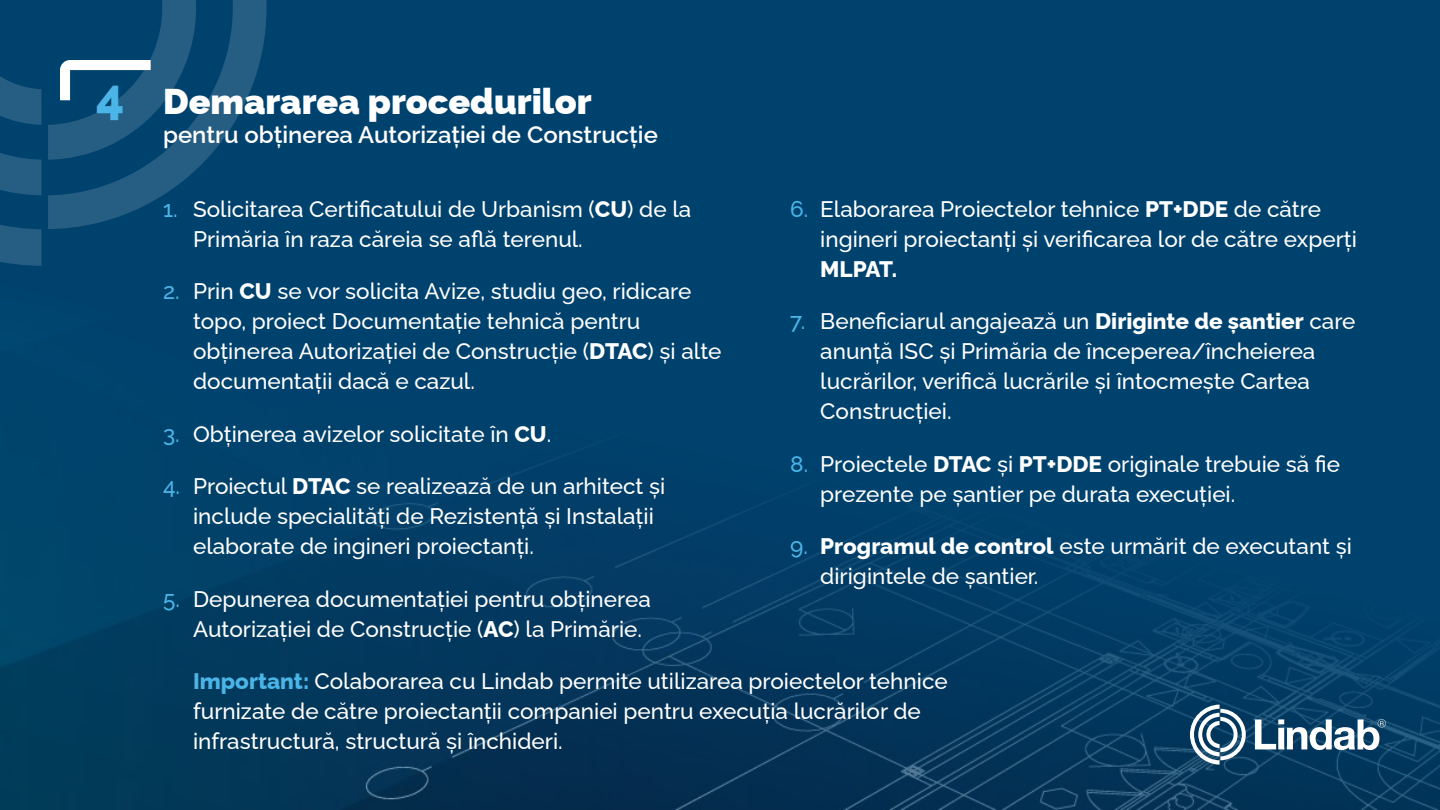
<style>
.page{position:relative;width:1440px;height:810px;background:#00426e}
.page>*{position:absolute;margin:0;border:0;box-sizing:border-box;transform-origin:0 0}
.t1{font:800 48.97px "Raleway";color:#4bb5e8}
.t2{font:900 35.78px "Raleway";color:#fff}
.t3{font:600 23.85px "Raleway";color:#fff}
.t4{font:500 22.5px/30px "Raleway";color:#fff}
.t5{font:500 22.5px "Raleway";color:#4bb5e8}
.t6{font:800 22.5px "Raleway";letter-spacing:-.025em;color:#fff}
.s1{font-weight:800}
.s2{font-weight:800;color:#4bb5e8}
</style>
<div class="page">
<img style="left:0;top:455px;width:1440px;height:355px">
<svg style="left:0;top:76px;width:41px;height:190px"></svg>
<svg style="left:48px;top:0;width:219px;height:229px"></svg>
<svg style="left:1255px;top:719px;width:131px;height:31px"></svg>
<svg style="left:1190px;top:705px;width:56px;height:60px"></svg>
<svg style="left:48px;top:0;width:148px;height:160px"></svg>
<h1 class="t1" style="left:96px;top:59px;width:30px">4</h1>
<h2 class="t2" style="left:163px;top:74px;width:430px">Demararea procedurilor</h2>
<p class="t3" style="left:163px;top:116px;width:496px">pentru obținerea Autorizației de Construcție</p>
<p class="t5" style="left:163px;top:191px;width:16px">1.</p>
<p class="t5" style="left:163px;top:274px;width:18px">2.</p>
<p class="t5" style="left:163px;top:416px;width:18px">3.</p>
<p class="t5" style="left:163px;top:469px;width:19px">4.</p>
<p class="t5" style="left:163px;top:581px;width:18px">5.</p>
<p class="t4" style="left:193px;top:192px;width:500px">Solicitarea Certificatului de Urbanism (<span class="s1">CU</span>) de la<br>Primăria în raza căreia se află terenul.</p>
<p class="t4" style="left:193px;top:274px;width:530px">Prin <span class="s1">CU</span> se vor solicita Avize, studiu geo, ridicare topo, proiect Documentație tehnică pentru obținerea Autorizației de Construcție (<span class="s1">DTAC</span>) și alte documentații dacă e cazul.</p>
<p class="t4" style="left:193px;top:417px;width:360px">Obținerea avizelor solicitate în <span class="s1">CU</span>.</p>
<p class="t4" style="left:193px;top:469px;width:474px">Proiectul <span class="s1">DTAC</span> se realizează de un arhitect și include specialități de Rezistență și Instalații elaborate de ingineri proiectanți.</p>
<p class="t4" style="left:193px;top:582px;width:459px">Depunerea documentației pentru obținerea<br>Autorizației de Construcție (<span class="s1">AC</span>) la Primărie.</p>
<p class="t5" style="left:790px;top:191px;width:20px">6.</p>
<p class="t5" style="left:790px;top:304px;width:17px">7.</p>
<p class="t5" style="left:790px;top:446px;width:19px">8.</p>
<p class="t5" style="left:790px;top:529px;width:19px">9.</p>
<p class="t4" style="left:820px;top:192px;width:538px">Elaborarea Proiectelor tehnice <span class="s1">PT+DDE</span> de către ingineri proiectanți și verificarea lor de către experți</p>
<p class="t6" style="left:820px;top:252px;width:78px">MLPAT.</p>
<p class="t4" style="left:820px;top:304px;width:537px">Beneficiarul angajează un <span class="s1">Diriginte de șantier</span> care anunță ISC și Primăria de începerea/încheierea lucrărilor, verifică lucrările și întocmește Cartea Construcției.</p>
<p class="t4" style="left:820px;top:446px;width:521px">Proiectele <span class="s1">DTAC</span> și <span class="s1">PT+DDE</span> originale trebuie să fie prezente pe șantier pe durata execuției.</p>
<p class="t4" style="left:820px;top:529px;width:533px"><span class="s1">Programul de control</span> este urmărit de executant și dirigintele de șantier.</p>
<p class="t4" style="left:193px;top:664px;width:756px"><span class="s2">Important:</span> Colaborarea cu Lindab permite utilizarea proiectelor tehnice furnizate de către proiectanții companiei pentru execuția lucrărilor de infrastructură, structură și închideri.</p>
</div>
